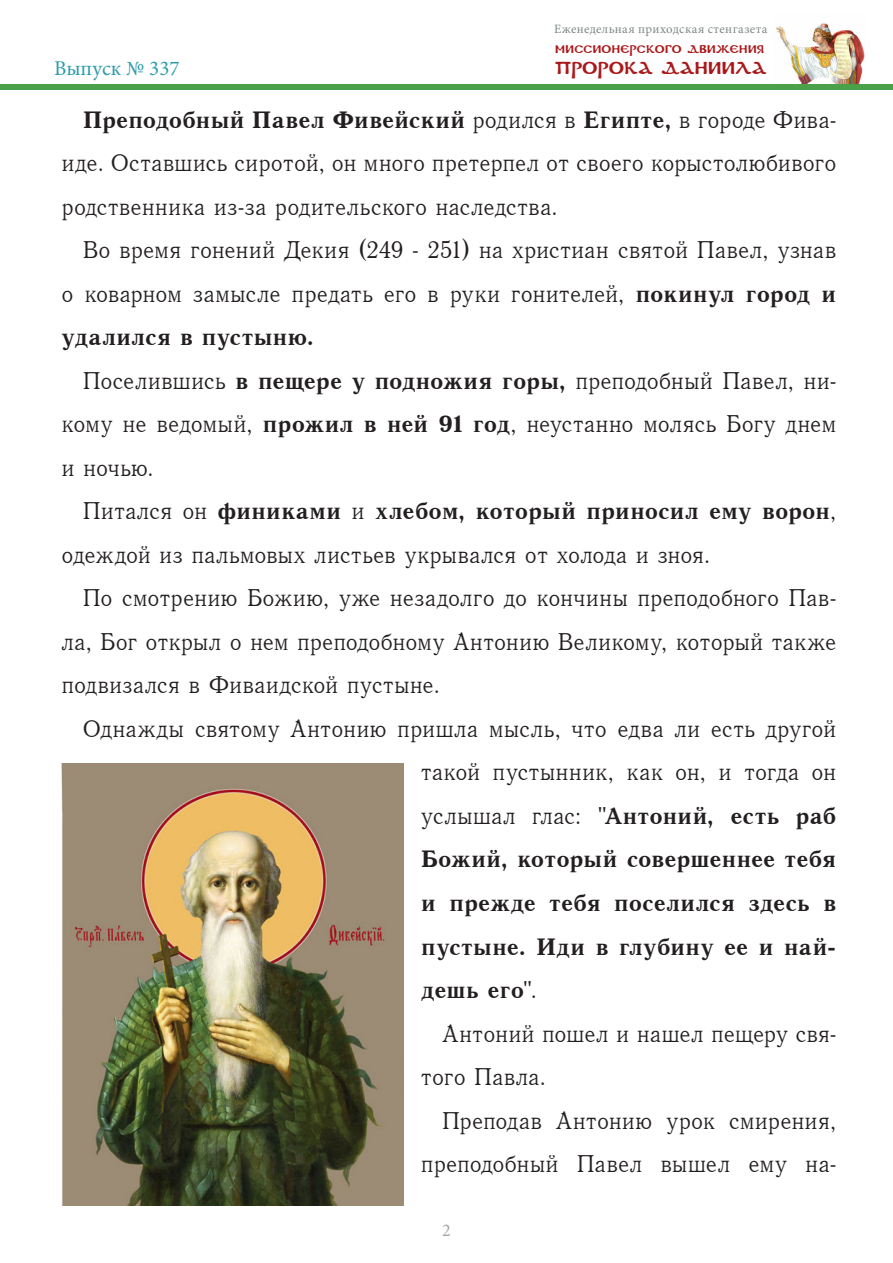
<style>
.page{position:relative;width:893px;height:1263px;background:#fff}
.page>*{position:absolute;margin:0;border:0;box-sizing:border-box;transform-origin:0 0}
._2__Основной_текст{font:24px/43.5px "Quant Antiqua C";letter-spacing:-.005em;color:#231f20;text-align:justify}
._2__Основной_текст-2{font:24px/43.5px "Quant Antiqua C Bold";letter-spacing:-.01em;color:#231f20;text-align:justify}
.t1{font:21px "Minion Pro";color:#2e9daa}
.t2{font:18px "Minion Pro";color:#9fa9a4}
.t3{font:17.1px "DS Coptic";letter-spacing:.01em;color:#aa181b}
.t4{font:12.75px "Minion Pro";letter-spacing:.03em;color:#7f8885}
.t5{font:10.95px "DS Coptic";letter-spacing:.025em;color:#aa181b}
.s1{font-family:"Quant Antiqua C Bold"}
.s2{font-family:"Quant Antiqua C"}
</style>
<div class="page">
<img style="left:776px;top:23px;width:89px;height:61px">
<div style="left:0;top:84px;width:893px;height:5px;background:#4aa14a"></div>
<img style="left:62px;top:763px;width:342px;height:442px">
<p class="t1" style="left:54px;top:54px;width:127px">Выпуск № 337</p>
<p class="t4" style="left:554px;top:21px;width:215px">Еженедельная приходская стенгазета</p>
<p class="t5" style="left:555px;top:42px;width:210px">Миссионерского движения</p>
<p class="t3" style="left:555px;top:57px;width:213px">ПРОРОКА ДАНИИЛА</p>
<p class="_2__Основной_текст" style="left:62px;top:98px;width:776px;text-indent:21px"><span class="s1">Преподобный Павел Фивейский</span> родился в <span class="s1">Египте,</span> в городе Фива&shy;иде. Оставшись сиротой, он много претерпел от своего корыстолюбивого родственника из-за родительского наследства.</p>
<p class="_2__Основной_текст" style="left:62px;top:229px;width:776px;text-indent:21px">Во время гонений Декия (249 - 251) на христиан святой Павел, узнав о коварном замысле предать его в руки гонителей, <span class="s1">покинул город и удалился в пустыню.</span></p>
<p class="_2__Основной_текст" style="left:62px;top:359px;width:776px;text-indent:21px">Поселившись <span class="s1">в пещере у подножия горы,</span> преподобный Павел, ни&shy;кому не ведомый, <span class="s1">прожил в ней 91 год</span>, неустанно молясь Богу днем и ночью.</p>
<p class="_2__Основной_текст" style="left:62px;top:490px;width:776px;text-indent:21px">Питался он <span class="s1">финиками</span> и <span class="s1">хлебом, который приносил ему ворон</span>, одеждой из пальмовых листьев укрывался от холода и зноя.</p>
<p class="_2__Основной_текст" style="left:62px;top:577px;width:776px;text-indent:21px">По смотрению Божию, уже незадолго до кончины преподобного Пав&shy;ла, Бог открыл о нем преподобному Антонию Великому, который также подвизался в Фиваидской пустыне.</p>
<p class="_2__Основной_текст-2" style="left:421px;top:707px;width:417px;text-indent:-338px"><span class="s2">Однажды святому Антонию пришла мысль, что едва ли есть другой такой пустынник, как он, и тогда он услышал глас: "</span>Антоний, есть раб Божий, который совершеннее тебя и прежде тебя поселился здесь в пустыне. Иди в глубину ее и най&shy;дешь его<span class="s2">".</span></p>
<p class="_2__Основной_текст" style="left:421px;top:1012px;width:417px;text-indent:21px">Антоний пошел и нашел пещеру свя&shy;того Павла.</p>
<p class="_2__Основной_текст" style="left:421px;top:1099px;width:417px;text-align:right">Преподав Антонию урок смирения, преподобный Павел вышел ему на-</p>
<p class="t2" style="left:442px;top:1218px;width:10px">2</p>
</div>
